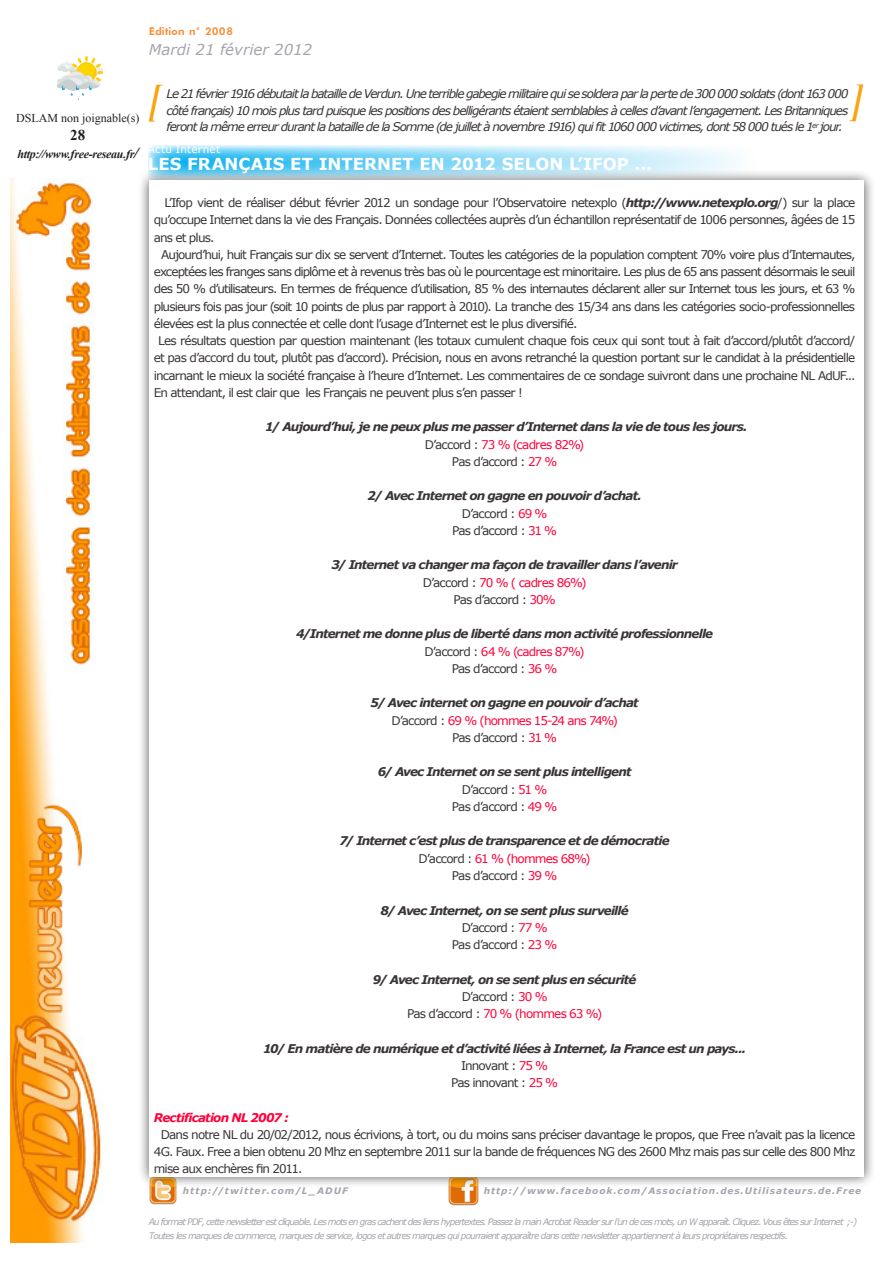
<style>
.page{position:relative;width:893px;height:1263px;background:#fff}
.page>*{position:absolute;margin:0;border:0;box-sizing:border-box;transform-origin:0 0}
.t1{font:italic 700 42px "Times New Roman";color:#fda20c;scale:.73 1}
.t2{font:700 16.5px "Verdana";color:#fff}
.t3{font:italic 15px "Verdana";color:#a8a3ac}
.t4{font:700 15px "Times New Roman";color:#231f20}
.t5{font:12px/17.2px "Verdana";letter-spacing:-.07em;color:#393436;text-align:justify}
.t6{font:italic 700 12px "Verdana";letter-spacing:-.07em;color:#393436}
.t7{font:italic 12px/16.5px "Verdana";letter-spacing:-.09em;color:#393436;text-align:justify}
.t8{font:12px "Verdana";letter-spacing:-.065em;color:#ff0038}
.t9{font:italic 700 12px "Times New Roman";letter-spacing:-.025em;color:#231f20}
.t10{font:italic 700 12px "Verdana";letter-spacing:-.07em;color:#ff0038}
.t11{font:12px "Times New Roman";color:#231f20}
.t12{font:700 12px "Futura Book";color:#f88b33}
.t13{font:10.5px "Verdana";letter-spacing:.02em;color:#fff}
.t14{font:italic 9px "Verdana";letter-spacing:-.1em;color:#a8a3ac}
.t15{font:italic 700 9px "Verdana";letter-spacing:.1em;color:#a8a3ac}
.t16{font:italic 700 9px "Verdana";letter-spacing:.125em;color:#a8a3ac}
.s1{font-size:15px}
.s2{font-weight:700;font-style:italic}
.s3{color:#393436}
.s4{color:#ff0038}
</style>
<div class="page">
<img style="left:11px;top:178px;width:90px;height:1065px">
<svg style="left:652px;top:147px;width:85px;height:22px;fill:#e8f7fd"></svg>
<svg style="left:147px;top:145px;width:505px;height:24px;background:#8edaf7"></svg>
<img style="left:149px;top:1188px;width:28px;height:17px">
<img style="left:449px;top:1188px;width:29px;height:18px">
<img style="left:57px;top:55px;width:46px;height:44px">
<div style="left:138px;top:169px;width:737px;height:1019px;background:#231f20;opacity:.75"></div>
<div style="left:150px;top:181px;width:714px;height:996px;background:#fff"></div>
<p class="t12" style="left:149px;top:25px;width:86px">Edition n° 2008</p>
<p class="t3" style="left:149px;top:39px;width:165px">Mardi 21 février 2012</p>
<p class="t7" style="left:167px;top:86px;width:683px">Le 21 février 1916 débutait la bataille de Verdun. Une terrible gabegie militaire qui se soldera par la perte de 300 000 soldats (dont 163 000 côté français) 10 mois plus tard puisque les positions des belligérants étaient semblables à celles d’avant l’engagement. Les Britanniques feront la même erreur durant la bataille de la Somme (de juillet à novembre 1916) qui fit 1060 000 victimes, dont 58 000 tués le 1<sup>er</sup> jour.</p>
<p class="t1" style="left:150px;top:70px;width:15px">[</p>
<p class="t1" style="left:862px;top:136px;width:15px;rotate:-180deg">[</p>
<p class="t11" style="left:16px;top:110px;width:125px">DSLAM non joignable(s)</p>
<p class="t4" style="left:70px;top:124px;width:16px">28</p>
<p class="t9" style="left:17px;top:145px;width:122px">http://www.free-reseau.fr<span class="s1">/</span></p>
<p class="t13" style="left:148px;top:142px;width:74px">Actu Internet</p>
<h2 class="t2" style="left:148px;top:152px;width:506px">LES FRANÇAIS ET INTERNET EN 2012 SELON L’IFOP ...</h2>
<p class="t5" style="left:154px;top:194px;width:703px;text-indent:11px">L’Ifop vient de réaliser début février 2012 un sondage pour l’Observatoire netexplo (<span class="s2">http://www.netexplo.org</span>/) sur la place qu’occupe Internet dans la vie des Français. Données collectées auprès d’un échantillon représentatif de 1006 personnes, âgées de 15 ans et plus.</p>
<p class="t5" style="left:154px;top:246px;width:703px;text-indent:7px">Aujourd’hui, huit Français sur dix se servent d’Internet. Toutes les catégories de la population comptent 70% voire plus d’Internautes, exceptées les franges sans diplôme et à revenus très bas où le pourcentage est minoritaire. Les plus de 65 ans passent désormais le seuil des 50 % d’utilisateurs. En termes de fréquence d’utilisation, 85 % des internautes déclarent aller sur Internet tous les jours, et 63 % plusieurs fois pas jour (soit 10 points de plus par rapport à 2010). La tranche des 15/34 ans dans les catégories socio-professionnelles élevées est la plus connectée et celle dont l’usage d’Internet est le plus diversifié.</p>
<p class="t5" style="left:154px;top:332px;width:703px;text-indent:4px">Les résultats question par question maintenant (les totaux cumulent chaque fois ceux qui sont tout à fait d’accord/plutôt d’accord/ et pas d’accord du tout, plutôt pas d’accord). Précision, nous en avons retranché la question portant sur le candidat à la présidentielle incarnant le mieux la société française à l’heure d’Internet. Les commentaires de ce sondage suivront dans une prochaine NL AdUF...<br>En attendant, il est clair que les Français ne peuvent plus s’en passer !</p>
<p class="t6" style="left:265px;top:419px;width:484px">1/ Aujourd’hui, je ne peux plus me passer d’Internet dans la vie de tous les jours.</p>
<p class="t8" style="left:425px;top:436px;width:161px"><span class="s3">D’accord :</span> 73 % (cadres 82%)</p>
<p class="t5" style="left:452px;top:453px;width:107px">Pas d’accord : <span class="s4">27 %</span></p>
<p class="t6" style="left:367px;top:488px;width:276px">2/ Avec Internet on gagne en pouvoir d’achat.</p>
<p class="t5" style="left:462px;top:505px;width:87px">D’accord : <span class="s4">69 %</span></p>
<p class="t5" style="left:452px;top:522px;width:107px">Pas d’accord : <span class="s4">31 %</span></p>
<p class="t6" style="left:331px;top:557px;width:348px">3/ Internet va changer ma façon de travailler dans l’avenir</p>
<p class="t8" style="left:423px;top:574px;width:165px"><span class="s3">D’accord :</span> 70 % ( cadres 86%)</p>
<p class="t5" style="left:453px;top:591px;width:104px">Pas d’accord : <span class="s4">30%</span></p>
<p class="t6" style="left:296px;top:626px;width:419px">4/Internet me donne plus de liberté dans mon activité professionnelle</p>
<p class="t8" style="left:425px;top:643px;width:162px"><span class="s3">D’accord :</span> 64 % (cadres 87%)</p>
<p class="t5" style="left:452px;top:660px;width:107px">Pas d’accord : <span class="s4">36 %</span></p>
<p class="t6" style="left:371px;top:695px;width:270px">5/ Avec internet on gagne en pouvoir d’achat</p>
<p class="t8" style="left:391px;top:712px;width:228px"><span class="s3">D’accord :</span> 69 % (hommes 15-24 ans 74%)</p>
<p class="t5" style="left:452px;top:729px;width:107px">Pas d’accord : <span class="s4">31 %</span></p>
<p class="t6" style="left:378px;top:764px;width:255px">6/ Avec Internet on se sent plus intelligent</p>
<p class="t5" style="left:462px;top:781px;width:87px">D’accord : <span class="s4">51 %</span></p>
<p class="t5" style="left:452px;top:798px;width:107px">Pas d’accord : <span class="s4">49 %</span></p>
<p class="t6" style="left:340px;top:833px;width:331px">7/ Internet c’est plus de transparence et de démocratie</p>
<p class="t8" style="left:419px;top:850px;width:174px"><span class="s3">D’accord :</span> 61 % (hommes 68%)</p>
<p class="t5" style="left:452px;top:867px;width:107px">Pas d’accord : <span class="s4">39 %</span></p>
<p class="t6" style="left:380px;top:902px;width:250px">8/ Avec Internet, on se sent plus surveillé</p>
<p class="t5" style="left:462px;top:919px;width:87px">D’accord : <span class="s4">77 %</span></p>
<p class="t5" style="left:452px;top:936px;width:107px">Pas d’accord : <span class="s4">23 %</span></p>
<p class="t6" style="left:373px;top:971px;width:265px">9/ Avec Internet, on se sent plus en sécurité</p>
<p class="t5" style="left:462px;top:988px;width:87px">D’accord : <span class="s4">30 %</span></p>
<p class="t8" style="left:407px;top:1005px;width:197px"><span class="s3">Pas d’accord :</span> 70 % (hommes 63 %)</p>
<p class="t6" style="left:263px;top:1040px;width:484px">10/ En matière de numérique et d’activité liées à Internet, la France est un pays...</p>
<p class="t5" style="left:461px;top:1057px;width:89px">Innovant : <span class="s4">75 %</span></p>
<p class="t5" style="left:451px;top:1074px;width:109px">Pas innovant : <span class="s4">25 %</span></p>
<p class="t10" style="left:154px;top:1109px;width:137px">Rectification NL 2007 :</p>
<p class="t5" style="left:154px;top:1126px;width:703px;text-indent:7px">Dans notre NL du 20/02/2012, nous écrivions, à tort, ou du moins sans préciser davantage le propos, que Free n’avait pas la licence 4G. Faux. Free a bien obtenu 20 Mhz en septembre 2011 sur la bande de fréquences NG des 2600 Mhz mais pas sur celle des 800 Mhz mise aux enchères fin 2011.</p>
<p class="t16" style="left:183px;top:1184px;width:167px">http://twitter.com/L_ADUF</p>
<p class="t15" style="left:484px;top:1184px;width:379px">http://www.facebook.com/Association.des.Utilisateurs.de.Free</p>
<p class="t14" style="left:149px;top:1216px;width:710px">Au format PDF, cette newsletter est cliquable. Les mots en gras cachent des liens hypertextes. Passez la main Acrobat Reader sur l’un de ces mots, un W apparaît. Cliquez. Vous êtes sur Internet ;-)</p>
<p class="t14" style="left:149px;top:1229px;width:641px">Toutes les marques de commerce, marques de service, logos et autres marques qui pourraient apparaître dans cette newsletter appartiennent à leurs propriétaires respectifs.</p>
</div>
